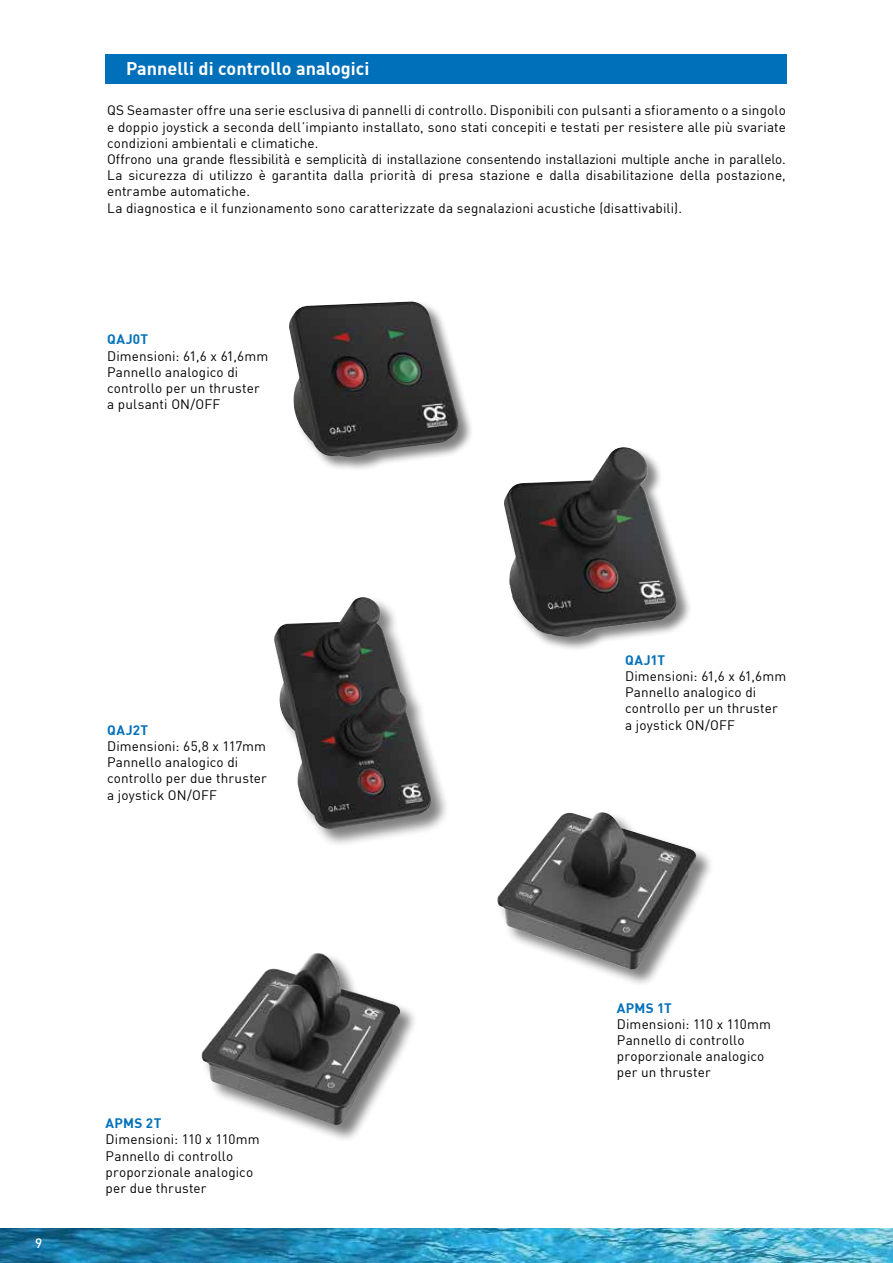
<style>
.page{position:relative;width:893px;height:1263px;background:#fff}
.page>*{position:absolute;margin:0;border:0;box-sizing:border-box;transform-origin:0 0}
.t1{font:700 18px "DIN";color:#fff}
.t2{font:13.5px/16.2px "DIN";letter-spacing:.01em;color:#000}
.t3{font:700 13.5px "DIN";letter-spacing:.025em;color:#0070ba}
.t4{font:500 13.5px "DIN";color:#fff}
</style>
<div class="page">
<img style="left:0;top:1229px;width:893px;height:34px">
<div style="left:106px;top:54px;width:681px;height:30px;background:#0070ba"></div>
<div style="left:273px;top:597px;width:177px;height:251px;background:#000;opacity:.5"></div>
<img style="left:274px;top:597px;width:159px;height:232px">
<div style="left:288px;top:301px;width:186px;height:171px;background:#000;opacity:.5"></div>
<img style="left:289px;top:301px;width:171px;height:156px">
<div style="left:504px;top:446px;width:188px;height:206px;background:#000;opacity:.5"></div>
<img style="left:504px;top:447px;width:174px;height:193px">
<div style="left:497px;top:812px;width:217px;height:176px;background:#000;opacity:.5"></div>
<img style="left:497px;top:812px;width:199px;height:159px">
<div style="left:201px;top:952px;width:218px;height:191px;background:#000;opacity:.5"></div>
<img style="left:201px;top:953px;width:199px;height:173px">
<h1 class="t1" style="left:126px;top:56px;width:245px">Pannelli di controllo analogici</h1>
<p class="t2" style="left:107px;top:102px;width:680px">QS Seamaster offre una serie esclusiva di pannelli di controllo. Disponibili con pulsanti a sfioramento o a singolo e doppio joystick a seconda dell’impianto installato, sono stati concepiti e testati per resistere alle più svariate condizioni ambientali e climatiche.<br>Offrono una grande flessibilità e semplicità di installazione consentendo installazioni multiple anche in parallelo.<br>La sicurezza di utilizzo è garantita dalla priorità di presa stazione e dalla disabilitazione della postazione, entrambe automatiche.<br>La diagnostica e il funzionamento sono caratterizzate da segnalazioni acustiche (disattivabili).</p>
<p class="t3" style="left:107px;top:331px;width:43px">QAJ0T</p>
<p class="t2" style="left:107px;top:347px;width:163px">Dimensioni: 61,6 x 61,6mm<br>Pannello analogico di controllo per un thruster a pulsanti ON/OFF</p>
<p class="t3" style="left:107px;top:721px;width:43px">QAJ2T</p>
<p class="t2" style="left:107px;top:738px;width:161px">Dimensioni: 65,8 x 117mm<br>Pannello analogico di controllo per due thruster a joystick ON/OFF</p>
<p class="t4" style="left:35px;top:1234px;width:9px">9</p>
<p class="t3" style="left:106px;top:1114px;width:57px">APMS 2T</p>
<p class="t2" style="left:106px;top:1131px;width:156px">Dimensioni: 110 x 110mm<br>Pannello di controllo proporzionale analogico per due thruster</p>
<p class="t3" style="left:625px;top:651px;width:42px">QAJ1T</p>
<p class="t2" style="left:625px;top:668px;width:163px">Dimensioni: 61,6 x 61,6mm<br>Pannello analogico di controllo per un thruster a joystick ON/OFF</p>
<p class="t3" style="left:617px;top:999px;width:57px">APMS 1T</p>
<p class="t2" style="left:617px;top:1015px;width:156px">Dimensioni: 110 x 110mm<br>Pannello di controllo proporzionale analogico per un thruster</p>
</div>
